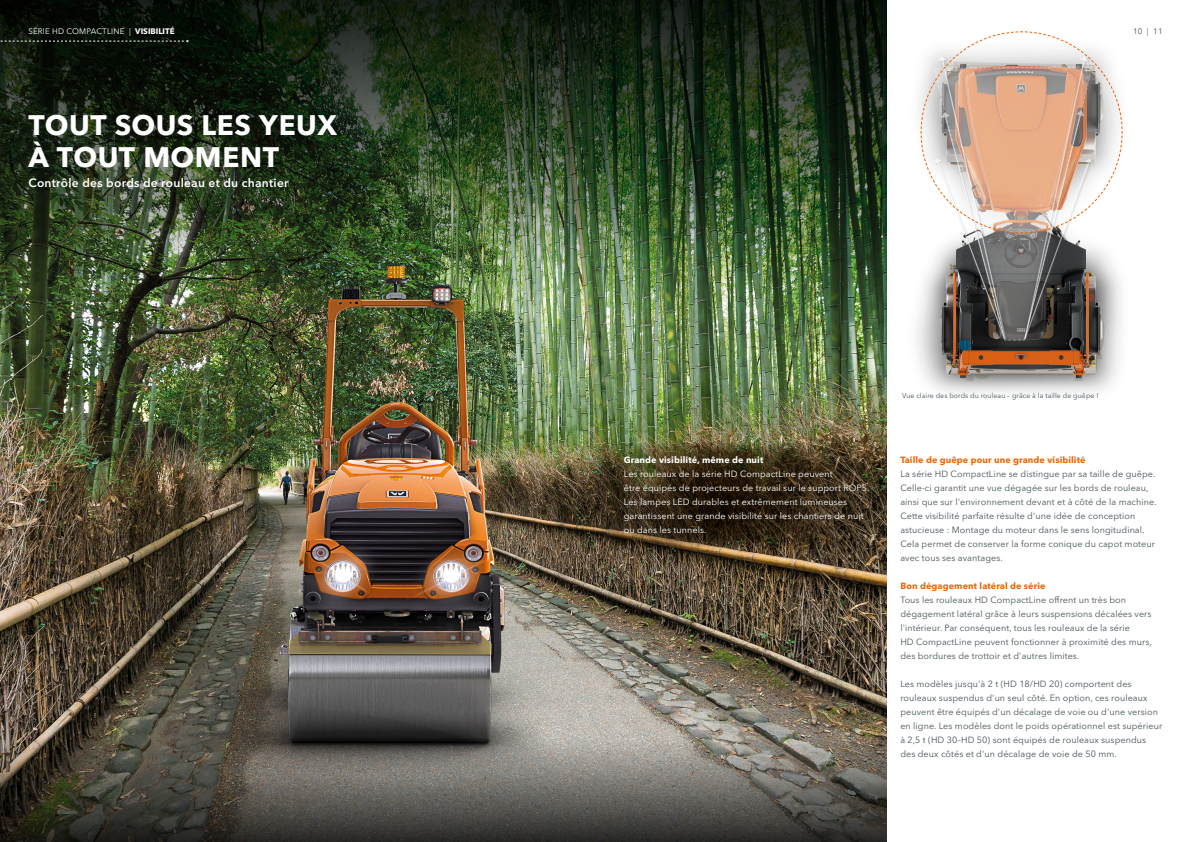
<style>
.page{position:relative;width:1191px;height:842px;background:#fff}
.page>*{position:absolute;margin:0;border:0;box-sizing:border-box;transform-origin:0 0}
.t1{font:700 28px/32px "Avenir Next LT Pro";letter-spacing:.015em;color:#fff}
.t2{font:600 12px "Avenir Next LT Pro";letter-spacing:.02em;color:#fff}
.t3{font:9px/14px "Avenir Next LT Pro";letter-spacing:.01em;color:#485358}
.t4{font:9px/14px "Avenir Next LT Pro";letter-spacing:.01em;color:#fff}
.t5{font:700 9px "Avenir Next LT Pro";letter-spacing:.01em;color:#ec6608}
.t6{font:700 9px "Avenir Next LT Pro";letter-spacing:.01em;color:#fff}
.t7{font:8px "Avenir Next LT Pro";letter-spacing:.02em;color:#fff}
.t8{font:8px "Avenir Next LT Pro";color:#485358}
.t9{font:7px "Avenir Next LT Pro";letter-spacing:.01em;color:#485358}
.s1{font-weight:700}
</style>
<div class="page">
<img style="left:0;top:295px;width:886px;height:444px">
<img style="left:0;top:261px;width:886px;height:34px">
<img style="left:940px;top:356px;width:165px;height:25px">
<div style="left:920px;top:51px;width:186px;height:305px;background:#fff;opacity:.71"></div>
<svg style="left:920px;top:234px;width:203px;height:107px;background:#7c7a79"></svg>
<svg style="left:920px;top:31px;width:203px;height:203px"></svg>
<svg style="left:0;top:739px;width:886px;height:103px;background:#58554f"></svg>
<img style="left:572px;top:442px;width:302px;height:105px">
<img style="left:0;top:0;width:886px;height:261px">
<svg style="left:0;top:40px;width:189px;height:2px"></svg>
<p class="t7" style="left:28px;top:27px;width:148px">SÉRIE HD COMPACTLINE | <span class="s1">VISIBILITÉ</span></p>
<h1 class="t1" style="left:28px;top:108px;width:310px">TOUT SOUS LES YEUX<br>À TOUT MOMENT</h1>
<h2 class="t2" style="left:28px;top:175px;width:262px">Contrôle des bords de rouleau et du chantier</h2>
<p class="t8" style="left:1133px;top:27px;width:31px">10 | 11</p>
<p class="t6" style="left:624px;top:454px;width:141px">Grande visibilité, même de nuit</p>
<p class="t4" style="left:624px;top:467px;width:247px">Les rouleaux de la série HD CompactLine peuvent<br>être équipés de projecteurs de travail sur le support ROPS.<br>Les lampes LED durables et extrêmement lumineuses garantissent une grande visibilité sur les chantiers de nuit ou dans les tunnels.</p>
<p class="t9" style="left:902px;top:391px;width:198px">Vue claire des bords du rouleau – grâce à la taille de guêpe !</p>
<p class="t5" style="left:900px;top:454px;width:187px">Taille de guêpe pour une grande visibilité</p>
<p class="t3" style="left:900px;top:467px;width:258px">La série HD CompactLine se distingue par sa taille de guêpe.<br>Celle-ci garantit une vue dégagée sur les bords de rouleau, ainsi que sur l'environnement devant et à côté de la machine.<br>Cette visibilité parfaite résulte d'une idée de conception astucieuse : Montage du moteur dans le sens longitudinal.<br>Cela permet de conserver la forme conique du capot moteur avec tous ses avantages.</p>
<p class="t5" style="left:900px;top:580px;width:147px">Bon dégagement latéral de série</p>
<p class="t3" style="left:900px;top:593px;width:253px">Tous les rouleaux HD CompactLine offrent un très bon dégagement latéral grâce à leurs suspensions décalées vers l'intérieur. Par conséquent, tous les rouleaux de la série<br>HD CompactLine peuvent fonctionner à proximité des murs, des bordures de trottoir et d'autres limites.</p>
<p class="t3" style="left:900px;top:677px;width:263px">Les modèles jusqu'à 2 t (HD 18/HD 20) comportent des rouleaux suspendus d'un seul côté. En option, ces rouleaux peuvent être équipés d'un décalage de voie ou d'une version en ligne. Les modèles dont le poids opérationnel est supérieur à 2,5 t (HD 30–HD 50) sont équipés de rouleaux suspendus des deux côtés et d'un décalage de voie de 50 mm.</p>
</div>
